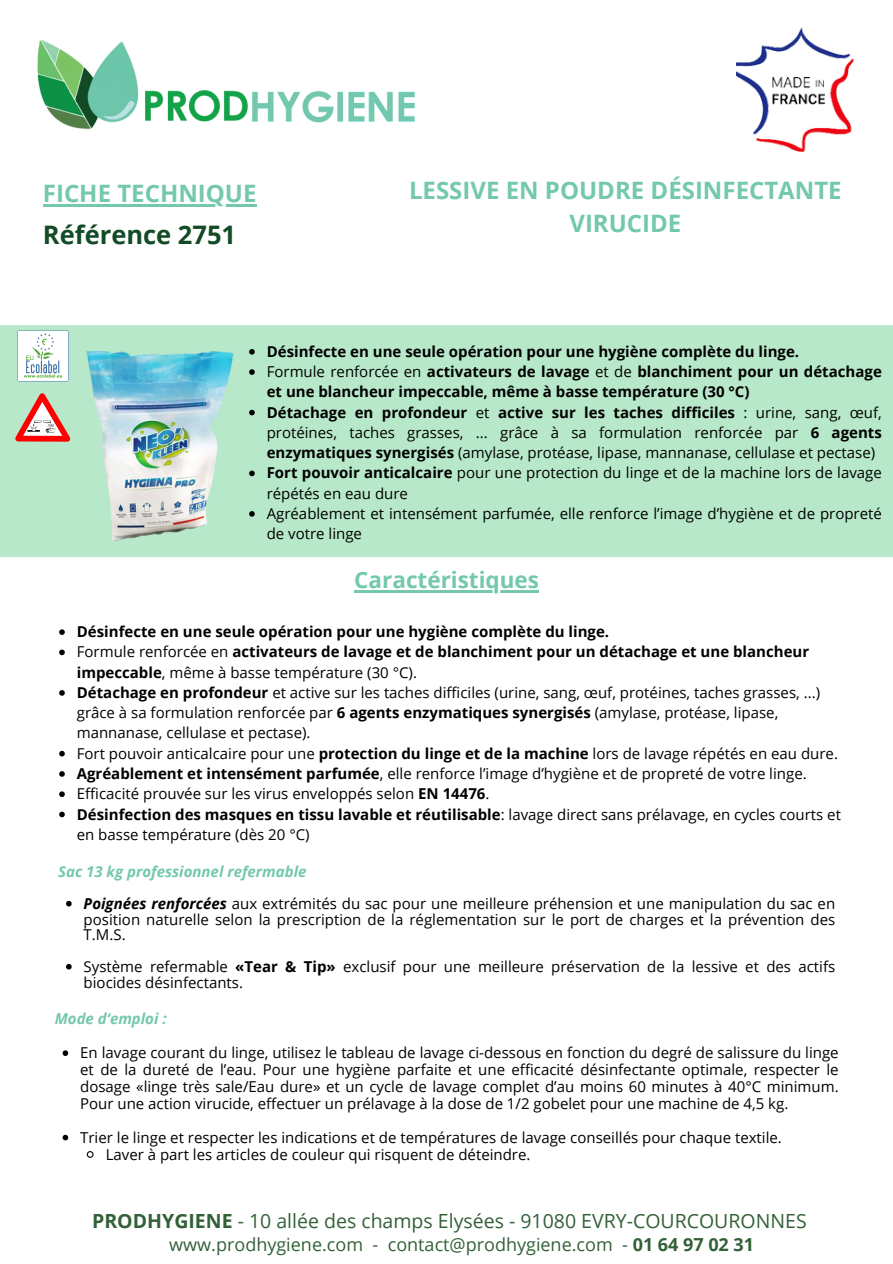
<style>
.page{position:relative;width:893px;height:1264px;background:#fff}
.page>*{position:absolute;margin:0;border:0;box-sizing:border-box;transform-origin:0 0}
.t1{font:700 25.5px "Open Sans";color:#124b25}
.t2{font:700 24px/32.7px "Open Sans";color:#73c8ae;text-align:center}
.t3{font:700 22.5px "Open Sans";color:#73c8ae}
.t4{font:19.5px "Open Sans";color:#326137}
.t5{font:18px "Open Sans";color:#326137}
.t6{font:15px/20.2px "Open Sans";color:#000}
.t7{font:700 15px/20.2px "Open Sans";color:#000}
.t8{font:italic 700 15px "Open Sans";color:#73c8ae}
.s1{font-weight:400}
.s2{font-weight:700}
.s3{font-weight:700;font-style:italic}
</style>
<div class="page">
<img style="left:37px;top:39px;width:378px;height:91px">
<div style="left:0;top:325px;width:892px;height:232px;background:#b7e8ca"></div>
<div style="left:0;top:336px;width:892px;height:210px;background:#b7e8ca"></div>
<img style="left:736px;top:27px;width:119px;height:124px">
<img style="left:15px;top:329px;width:55px;height:55px">
<img style="left:85px;top:347px;width:151px;height:199px">
<svg style="left:15px;top:393px;width:55px;height:48px"></svg>
<hr style="left:43px;top:204px;width:213px;height:2px;background:#73c8ae">
<hr style="left:354px;top:590px;width:185px;height:3px;background:#73c8ae">
<svg style="left:59px;top:629px;width:6px;height:6px"></svg>
<svg style="left:59px;top:649px;width:6px;height:6px"></svg>
<svg style="left:59px;top:690px;width:6px;height:5px"></svg>
<svg style="left:59px;top:751px;width:6px;height:5px"></svg>
<svg style="left:59px;top:771px;width:6px;height:5px"></svg>
<svg style="left:59px;top:791px;width:6px;height:6px"></svg>
<svg style="left:59px;top:811px;width:6px;height:6px"></svg>
<svg style="left:66px;top:900px;width:6px;height:6px"></svg>
<svg style="left:66px;top:963px;width:6px;height:6px"></svg>
<svg style="left:249px;top:349px;width:6px;height:5px"></svg>
<svg style="left:249px;top:369px;width:6px;height:6px"></svg>
<svg style="left:249px;top:410px;width:6px;height:5px"></svg>
<svg style="left:249px;top:470px;width:6px;height:6px"></svg>
<svg style="left:249px;top:511px;width:6px;height:5px"></svg>
<svg style="left:63px;top:1050px;width:5px;height:5px"></svg>
<svg style="left:63px;top:1134px;width:5px;height:6px"></svg>
<svg style="left:86px;top:1151px;width:8px;height:7px"></svg>
<p class="t2" style="left:43px;top:176px;width:215px">FICHE TECHNIQUE</p>
<p class="t1" style="left:43px;top:217px;width:195px">Référence 2751</p>
<p class="t2" style="left:409px;top:174px;width:434px">LESSIVE EN POUDRE DÉSINFECTANTE<br>VIRUCIDE</p>
<p class="t7" style="left:267px;top:341px;width:534px">Désinfecte en une seule opération pour une hygiène complète du linge.</p>
<p class="t7" style="left:267px;top:361px;width:616px"><span class="s1">Formule renforcée en</span> activateurs de lavage <span class="s1">et de</span> blanchiment pour un détachage et une blancheur impeccable, même à basse température (30 °C)</p>
<p class="t6" style="left:267px;top:402px;width:616px;text-align:justify"><span class="s2">Détachage en profondeur</span> et <span class="s2">active sur les taches difficiles</span> : urine, sang, œuf, protéines, taches grasses, ... grâce à sa formulation renforcée par <span class="s2">6 agents enzymatiques synergisés</span> (amylase, protéase, lipase, mannanase, cellulase et pectase)</p>
<h5 class="t6" style="left:267px;top:462px;width:616px"><span class="s2">Fort pouvoir anticalcaire</span> pour une protection du linge et de la machine lors de lavage répétés en eau dure</h5>
<p class="t6" style="left:267px;top:503px;width:616px">Agréablement et intensément parfumée, elle renforce l’image d’hygiène et de propreté de votre linge</p>
<p class="t3" style="left:354px;top:564px;width:186px">Caractéristiques</p>
<p class="t7" style="left:77px;top:621px;width:534px">Désinfecte en une seule opération pour une hygiène complète du linge.</p>
<p class="t7" style="left:77px;top:641px;width:733px"><span class="s1">Formule renforcée en</span> activateurs de lavage et de blanchiment pour un détachage et une blancheur impeccable<span class="s1">, même à basse température (30 °C).</span></p>
<p class="t6" style="left:77px;top:682px;width:744px"><span class="s2">Détachage en profondeur</span> et active sur les taches difficiles (urine, sang, œuf, protéines, taches grasses, ...) grâce à sa formulation renforcée par <span class="s2">6 agents enzymatiques synergisés</span> (amylase, protéase, lipase, mannanase, cellulase et pectase).</p>
<p class="t6" style="left:77px;top:742px;width:762px">Fort pouvoir anticalcaire pour une <span class="s2">protection du linge et de la machine</span> lors de lavage répétés en eau dure.</p>
<p class="t6" style="left:77px;top:763px;width:731px"><span class="s2">Agréablement et intensément parfumée</span>, elle renforce l’image d’hygiène et de propreté de votre linge.</p>
<h3 class="t6" style="left:77px;top:783px;width:414px">Efficacité prouvée sur les virus enveloppés selon <span class="s2">EN 14476</span>.</h3>
<p class="t6" style="left:77px;top:803px;width:765px"><span class="s2">Désinfection des masques en tissu lavable et réutilisable</span>: lavage direct sans prélavage, en cycles courts et en basse température (dès 20 °C)</p>
<p class="t8" style="left:58px;top:861px;width:250px">Sac 13 kg professionnel refermable</p>
<p class="t6" style="left:84px;top:895px;width:753px;line-height:15.8px;text-align:justify"><span class="s3">Poignées renforcées</span> aux extrémités du sac pour une meilleure préhension et une manipulation du sac en position naturelle selon la prescription de la réglementation sur le port de charges et la prévention des T.M.S.</p>
<p class="t6" style="left:84px;top:958px;width:753px;line-height:15.8px">Système refermable <span class="s2">«Tear &amp; Tip»</span> exclusif pour une meilleure préservation de la lessive et des actifs biocides désinfectants.</p>
<p class="t8" style="left:55px;top:1008px;width:113px">Mode d‘emploi :</p>
<h5 class="t6" style="left:80px;top:1043px;width:760px;line-height:16.8px;text-align:justify">En lavage courant du linge, utilisez le tableau de lavage ci-dessous en fonction du degré de salissure du linge et de la dureté de l’eau. Pour une hygiène parfaite et une efficacité désinfectante optimale, respecter le dosage «linge très sale/Eau dure» et un cycle de lavage complet d’au moins 60 minutes à 40°C minimum.<br>Pour une action virucide, effectuer un prélavage à la dose de 1/2 gobelet pour une machine de 4,5 kg.</h5>
<p class="t6" style="left:80px;top:1126px;width:703px">Trier le linge et respecter les indications et de températures de lavage conseillés pour chaque textile.</p>
<p class="t6" style="left:106px;top:1143px;width:426px">Laver à part les articles de couleur qui risquent de déteindre.</p>
<h2 class="t4" style="left:92px;top:1207px;width:716px"><span class="s2">PRODHYGIENE</span> - 10 allée des champs Elysées - 91080 EVRY-COURCOURONNES</h2>
<h1 class="t5" style="left:169px;top:1231px;width:586px">www.prodhygiene.com - contact@prodhygiene.com - <span class="s2">01 64 97 02 31</span></h1>
</div>
